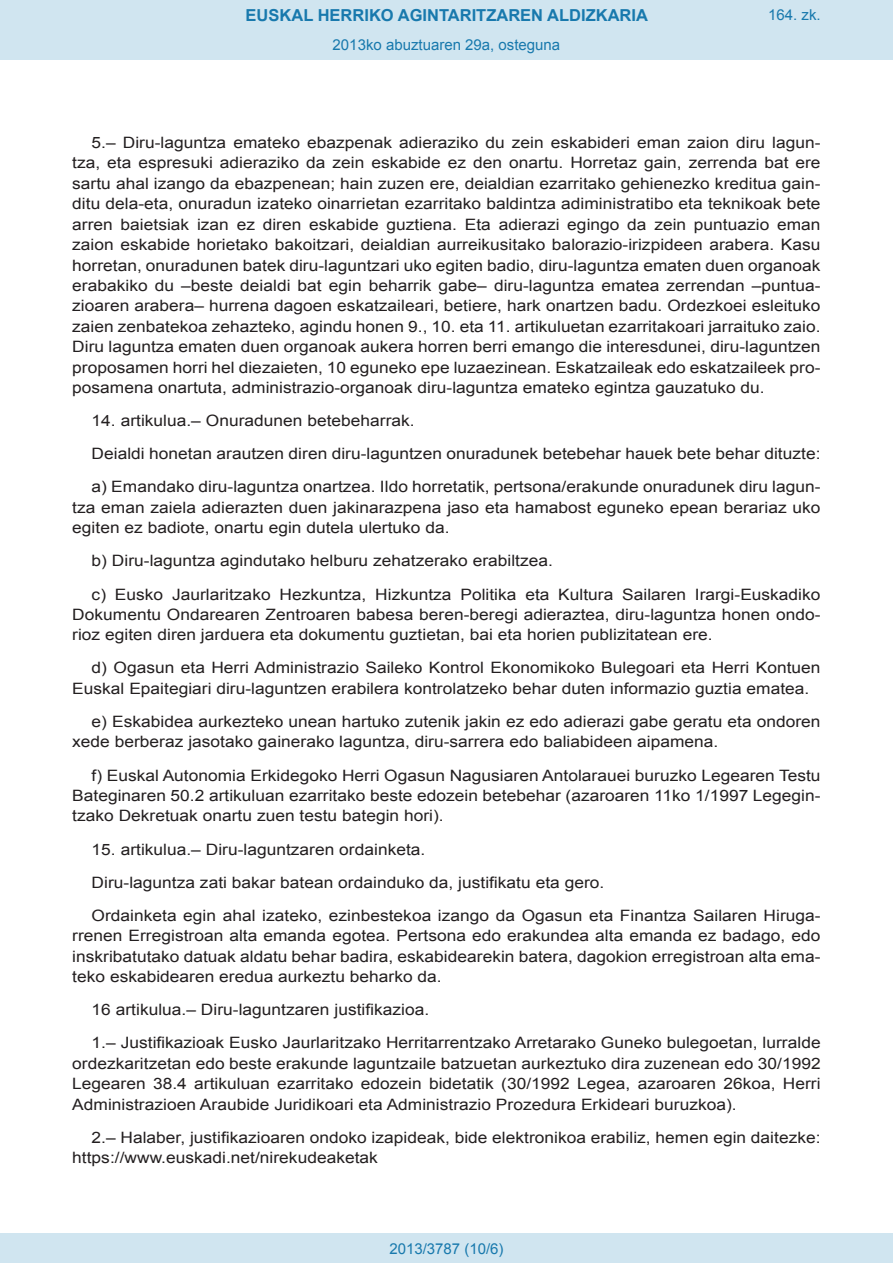
<style>
.page{position:relative;width:893px;height:1263px;background:#fff}
.page>*{position:absolute;margin:0;border:0;box-sizing:border-box;transform-origin:0 0}
.t1{font:700 16.5px "Arial";color:#1879ad}
.BOPVDetalle{font:15.6px/20.4px "Arial";color:#231f20;text-align:justify;scale:1.11 1}
.Paginacion_Centro{font:15px "Arial";color:#1879ad}
</style>
<div class="page">
<div style="left:0;top:0;width:893px;height:60px;background:#d0e5f0"></div>
<div style="left:0;top:1233px;width:893px;height:30px;background:#d0e5f0"></div>
<p class="t1" style="left:246px;top:4px;width:404px">EUSKAL HERRIKO AGINTARITZAREN ALDIZKARIA</p>
<p class="Paginacion_Centro" style="left:333px;top:35px;width:229px">2013ko abuztuaren 29a, osteguna</p>
<p class="Paginacion_Centro" style="left:768px;top:5px;width:54px">164. zk.</p>
<p class="BOPVDetalle" style="left:72px;top:133px;width:676px;text-indent:19px">5.– Diru-laguntza emateko ebazpenak adieraziko du zein eskabideri eman zaion diru lagun&shy;tza, eta espresuki adieraziko da zein eskabide ez den onartu. Horretaz gain, zerrenda bat ere sartu ahal izango da ebazpenean; hain zuzen ere, deialdian ezarritako gehienezko kreditua gain&shy;ditu dela-eta, onuradun izateko oinarrietan ezarritako baldintza adiministratibo eta teknikoak bete arren baietsiak izan ez diren eskabide guztiena. Eta adierazi egingo da zein puntuazio eman zaion eskabide horietako bakoitzari, deialdian aurreikusitako balorazio-irizpideen arabera. Kasu horretan, onuradunen batek diru-laguntzari uko egiten badio, diru-laguntza ematen duen organoak erabakiko du –beste deialdi bat egin beharrik gabe– diru-laguntza ematea zerrendan –puntua&shy;zioaren arabera– hurrena dagoen eskatzaileari, betiere, hark onartzen badu. Ordezkoei esleituko zaien zenbatekoa zehazteko, agindu honen 9., 10. eta 11. artikuluetan ezarritakoari jarraituko zaio.<br>Diru laguntza ematen duen organoak aukera horren berri emango die interesdunei, diru-laguntzen proposamen horri hel diezaieten, 10 eguneko epe luzaezinean. Eskatzaileak edo eskatzaileek pro&shy;posamena onartuta, administrazio-organoak diru-laguntza emateko egintza gauzatuko du.</p>
<p class="BOPVDetalle" style="left:92px;top:411px;width:292px">14. artikulua.– Onuradunen betebeharrak.</p>
<p class="BOPVDetalle" style="left:92px;top:444px;width:658px">Deialdi honetan arautzen diren diru-laguntzen onuradunek betebehar hauek bete behar dituzte:</p>
<p class="BOPVDetalle" style="left:72px;top:477px;width:676px;text-indent:19px">a) Emandako diru-laguntza onartzea. Ildo horretatik, pertsona/erakunde onuradunek diru lagun&shy;tza eman zaiela adierazten duen jakinarazpena jaso eta hamabost eguneko epean berariaz uko egiten ez badiote, onartu egin dutela ulertuko da.</p>
<p class="BOPVDetalle" style="left:92px;top:551px;width:417px">b) Diru-laguntza agindutako helburu zehatzerako erabiltzea.</p>
<p class="BOPVDetalle" style="left:72px;top:584px;width:676px;text-indent:19px">c) Eusko Jaurlaritzako Hezkuntza, Hizkuntza Politika eta Kultura Sailaren Irargi-Euskadiko Dokumentu Ondarearen Zentroaren babesa beren-beregi adieraztea, diru-laguntza honen ondo&shy;rioz egiten diren jarduera eta dokumentu guztietan, bai eta horien publizitatean ere.</p>
<p class="BOPVDetalle" style="left:72px;top:658px;width:676px;text-indent:19px">d) Ogasun eta Herri Administrazio Saileko Kontrol Ekonomikoko Bulegoari eta Herri Kontuen<br>Euskal Epaitegiari diru-laguntzen erabilera kontrolatzeko behar duten informazio guztia ematea.</p>
<p class="BOPVDetalle" style="left:72px;top:711px;width:676px;text-indent:19px">e) Eskabidea aurkezteko unean hartuko zutenik jakin ez edo adierazi gabe geratu eta ondoren xede berberaz jasotako gainerako laguntza, diru-sarrera edo baliabideen aipamena.</p>
<p class="BOPVDetalle" style="left:72px;top:765px;width:676px;text-indent:19px">f) Euskal Autonomia Erkidegoko Herri Ogasun Nagusiaren Antolarauei buruzko Legearen Testu Bateginaren 50.2 artikuluan ezarritako beste edozein betebehar (azaroaren 11ko 1/1997 Legegin&shy;tzako Dekretuak onartu zuen testu bategin hori).</p>
<p class="BOPVDetalle" style="left:92px;top:839px;width:302px">15. artikulua.– Diru-laguntzaren ordainketa.</p>
<p class="BOPVDetalle" style="left:92px;top:872px;width:463px">Diru-laguntza zati bakar batean ordainduko da, justifikatu eta gero.</p>
<p class="BOPVDetalle" style="left:72px;top:905px;width:676px;text-indent:19px">Ordainketa egin ahal izateko, ezinbestekoa izango da Ogasun eta Finantza Sailaren Hiruga&shy;rrenen Erregistroan alta emanda egotea. Pertsona edo erakundea alta emanda ez badago, edo inskribatutako datuak aldatu behar badira, eskabidearekin batera, dagokion erregistroan alta ema&shy;teko eskabidearen eredua aurkeztu beharko da.</p>
<p class="BOPVDetalle" style="left:92px;top:1000px;width:306px">16 artikulua.– Diru-laguntzaren justifikazioa.</p>
<p class="BOPVDetalle" style="left:72px;top:1033px;width:676px;text-indent:19px">1.– Justifikazioak Eusko Jaurlaritzako Herritarrentzako Arretarako Guneko bulegoetan, lurralde ordezkaritzetan edo beste erakunde laguntzaile batzuetan aurkeztuko dira zuzenean edo 30/1992<br>Legearen 38.4 artikuluan ezarritako edozein bidetatik (30/1992 Legea, azaroaren 26koa, Herri Administrazioen Araubide Juridikoari eta Administrazio Prozedura Erkideari buruzkoa).</p>
<p class="BOPVDetalle" style="left:72px;top:1127px;width:676px;text-indent:19px">2.– Halaber, justifikazioaren ondoko izapideak, bide elektronikoa erabiliz, hemen egin daitezke: https://www.euskadi.net/nirekudeaketak</p>
<p class="Paginacion_Centro" style="left:389px;top:1238px;width:116px">2013/3787 (10/6)</p>
</div>
